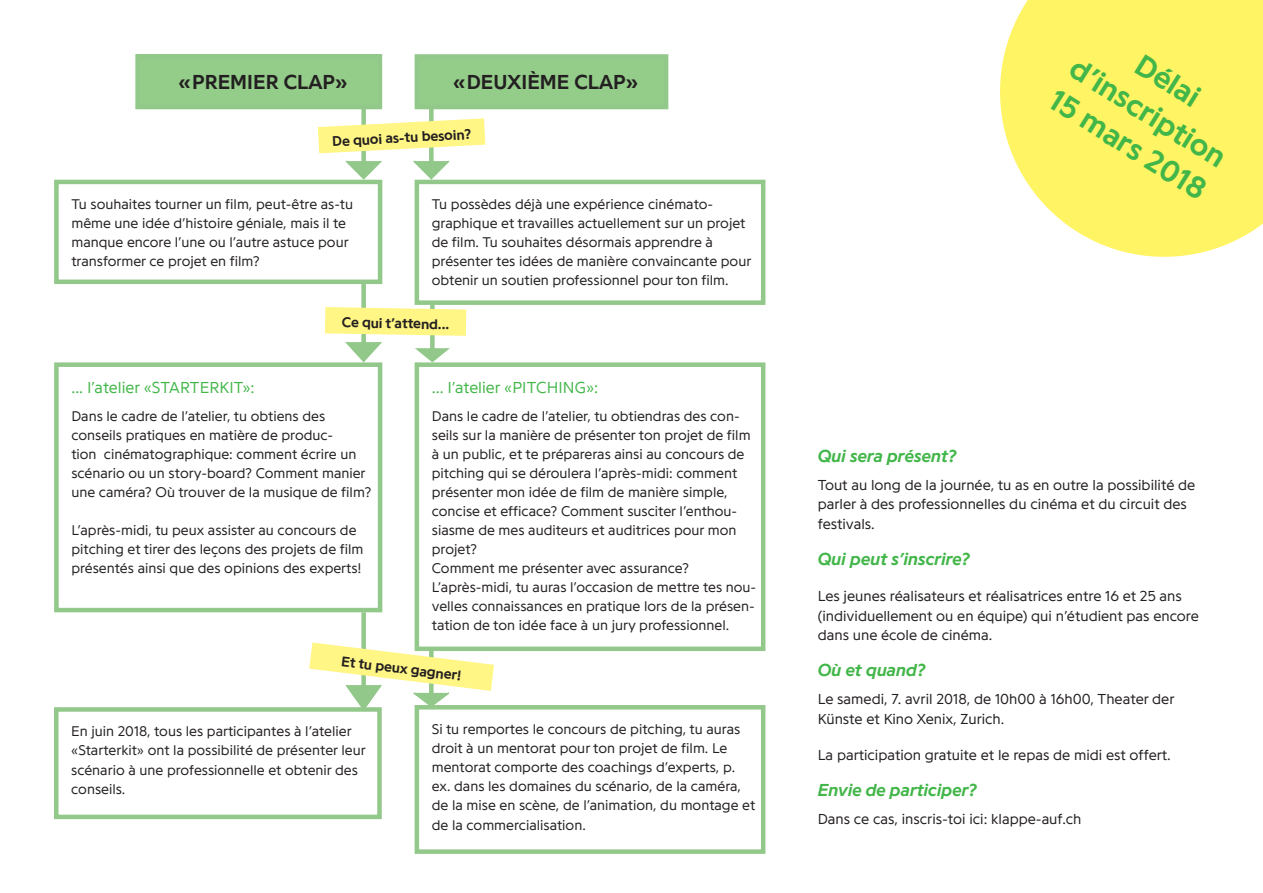
<style>
.page{position:relative;width:1263px;height:893px;background:#fff}
.page>*{position:absolute;margin:0;border:0;box-sizing:border-box;transform-origin:0 0}
.regular_copy{font:700 31.5px "Programme";color:#42b649}
.regular{font:700 21px "Programme";letter-spacing:.005em;color:#231f20}
.Wer__wie__wo_wann{font:italic 700 18px "Programme";color:#42b649}
.regular_copy-2{font:italic 700 18px "Programme";color:#42b649}
.regular-2{font:300 16.5px "Programme";color:#42b649}
.regular_copy-3{font:300 15px/19.5px "Programme";color:#231f20}
.regular-3{font:300 15px "Programme";color:#231f20}
.regular-4{font:300 14.55px/19px "Programme";color:#231f20}
.t1{font:700 14.55px "Programme";color:#231f20}
</style>
<div class="page">
<div style="left:54px;top:180px;width:328px;height:104px;border:4px solid #92c889"></div>
<div style="left:54px;top:362px;width:328px;height:250px;border:4px solid #92c889"></div>
<div style="left:415px;top:362px;width:350px;height:289px;border:4px solid #92c889"></div>
<div style="left:54px;top:707px;width:328px;height:112px;border:4px solid #92c889"></div>
<div style="left:415px;top:180px;width:350px;height:125px;border:4px solid #92c889"></div>
<div style="left:415px;top:705px;width:350px;height:149px;border:4px solid #92c889"></div>
<div style="left:138px;top:56px;width:242px;height:51px;background:#94cd8a"></div>
<div style="left:135px;top:54px;width:247px;height:55px;border:5px solid #92c889"></div>
<div style="left:417px;top:56px;width:249px;height:51px;background:#94cd8a"></div>
<div style="left:415px;top:54px;width:253px;height:55px;border:4px solid #92c889"></div>
<div style="left:361px;top:108px;width:5px;height:57px;background:#92c889"></div>
<svg style="left:344px;top:159px;width:39px;height:22px"></svg>
<div style="left:361px;top:284px;width:5px;height:62px;background:#92c889"></div>
<div style="left:361px;top:612px;width:5px;height:79px;background:#92c889"></div>
<div style="left:429px;top:108px;width:5px;height:57px;background:#92c889"></div>
<svg style="left:413px;top:159px;width:38px;height:22px"></svg>
<div style="left:430px;top:305px;width:5px;height:46px;background:#92c889"></div>
<svg style="left:318px;top:118px;width:167px;height:35px"></svg>
<svg style="left:325px;top:307px;width:141px;height:57px"></svg>
<svg style="left:309px;top:642px;width:185px;height:70px"></svg>
<svg style="left:1000px;top:0;width:263px;height:257px;background:#fff574"></svg>
<p class="regular" style="left:179px;top:68px;width:170px">«PREMIER CLAP»</p>
<p class="regular" style="left:453px;top:69px;width:186px">«DEUXIÈME CLAP»</p>
<p class="t1" style="left:332px;top:132px;width:140px;rotate:-3deg">De quoi as-tu besoin?</p>
<p class="regular-4" style="left:71px;top:194px;width:283px">Tu souhaites tourner un film, peut-être as-tu même une idée d’histoire géniale, mais il te manque encore l’une ou l’autre astuce pour transformer ce projet en film?</p>
<p class="regular-4" style="left:432px;top:194px;width:321px">Tu possèdes déjà une expérience cinémato&shy;graphique et travailles actuellement sur un projet de film. Tu souhaites désormais apprendre à présenter tes idées de manière convaincante pour obtenir un soutien professionnel pour ton film.</p>
<p class="t1" style="left:342px;top:313px;width:109px;rotate:1deg">Ce qui t’attend...</p>
<p class="regular-2" style="left:71px;top:377px;width:185px">... l’atelier «STARTERKIT»:</p>
<p class="regular-4" style="left:71px;top:406px;width:301px">Dans le cadre de l’atelier, tu obtiens des conseils pratiques en matière de produc-<br>tion cinématographique: comment écrire un scénario ou un story-board? Comment manier une caméra? Où trouver de la musique de film?</p>
<p class="regular-4" style="left:71px;top:520px;width:294px">L’après-midi, tu peux assister au concours de pitching et tirer des leçons des projets de film présentés ainsi que des opinions des experts!</p>
<p class="regular-2" style="left:432px;top:377px;width:168px">... l’atelier «PITCHING»:</p>
<p class="regular-4" style="left:432px;top:406px;width:320px">Dans le cadre de l’atelier, tu obtiendras des con&shy;seils sur la manière de présenter ton projet de film à un public, et te prépareras ainsi au concours de pitching qui se déroulera l’après-midi: comment présenter mon idée de film de manière simple, concise et efficace? Comment susciter l’enthou&shy;siasme de mes auditeurs et auditrices pour mon projet?</p>
<p class="regular-4" style="left:432px;top:558px;width:259px">Comment me présenter avec assurance?</p>
<p class="regular-4" style="left:432px;top:577px;width:326px;text-align:justify">L’après-midi, tu auras l’occasion de mettre tes nou&shy;velles connaissances en pratique lors de la présen&shy;tation de ton idée face à un jury professionnel.</p>
<p class="t1" style="left:343px;top:652px;width:122px;rotate:7deg">Et tu peux gagner!</p>
<p class="regular-4" style="left:71px;top:721px;width:296px">En juin 2018, tous les participantes à l’atelier «Starterkit» ont la possibilité de présenter leur scénario à une professionnelle et obtenir des conseils.</p>
<p class="regular-4" style="left:432px;top:719px;width:325px">Si tu remportes le concours de pitching, tu auras droit à un mentorat pour ton projet de film. Le mentorat comporte des coachings d’experts, p. ex. dans les domaines du scénario, de la caméra, de la mise en scène, de l’animation, du montage et de la commercialisation.</p>
<p class="regular_copy" style="left:1149px;top:45px;width:72px;rotate:32deg">Délai</p>
<p class="regular_copy" style="left:1083px;top:49px;width:179px;rotate:32deg">d’inscription</p>
<p class="regular_copy" style="left:1063px;top:80px;width:180px;rotate:32deg">15 mars 2018</p>
<p class="Wer__wie__wo_wann" style="left:818px;top:444px;width:140px">Qui sera présent?</p>
<p class="regular_copy-3" style="left:818px;top:474px;width:379px">Tout au long de la journée, tu as en outre la possibilité de parler à des professionnelles du cinéma et du circuit des festivals.</p>
<p class="regular_copy-2" style="left:818px;top:547px;width:154px">Qui peut s’inscrire?</p>
<p class="regular_copy-3" style="left:818px;top:586px;width:383px">Les jeunes réalisateurs et réalisatrices entre 16 et 25 ans (individuellement ou en équipe) qui n’étudient pas encore dans une école de cinéma.</p>
<p class="Wer__wie__wo_wann" style="left:818px;top:659px;width:109px">Où et quand?</p>
<p class="regular_copy-3" style="left:818px;top:689px;width:358px">Le samedi, 7. avril 2018, de 10h00 à 16h00, Theater der<br>Künste et Kino Xenix, Zurich.</p>
<p class="regular-3" style="left:818px;top:746px;width:355px">La participation gratuite et le repas de midi est offert.</p>
<p class="Wer__wie__wo_wann" style="left:818px;top:779px;width:161px">Envie de participer?</p>
<p class="regular_copy-3" style="left:818px;top:809px;width:265px">Dans ce cas, inscris-toi ici: klappe-auf.ch</p>
</div>
